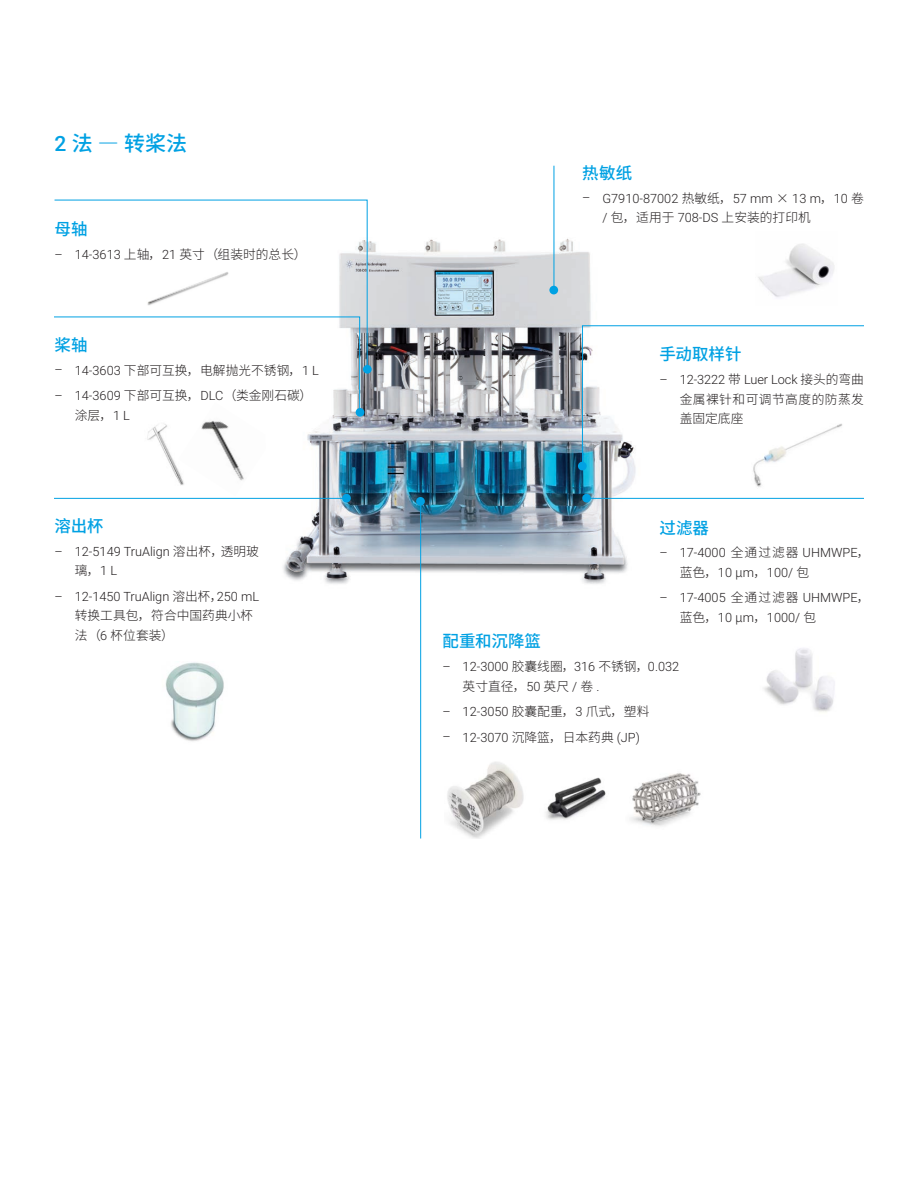
<style>
.page{position:relative;width:918px;height:1188px;background:#fff}
.page>*{position:absolute;margin:0;border:0;box-sizing:border-box;transform-origin:0 0}
.t1{font:500 21px "Noto Sans CJ Ksc";color:#00a1e3}
.t2{font:500 16.5px "Noto Sans CJ Ksc";color:#00a1e3}
.t3{font:300 12.75px/19.5px "Roboto";color:#231f20}
.t4{font:300 12.75px/19.5px "Noto Sans CJ Ksc";color:#231f20}
.t5{font:300 12.75px/19.5px "Noto Sans CJ Ksc";letter-spacing:.035em;color:#231f20}
.s1{font-family:"Roboto"}
.s2{font-family:"Noto Sans CJ Ksc"}
</style>
<div class="page">
<img style="left:751px;top:467px;width:92px;height:31px">
<img style="left:758px;top:243px;width:76px;height:55px">
<img style="left:447px;top:762px;width:77px;height:77px">
<img style="left:545px;top:777px;width:61px;height:43px">
<img style="left:630px;top:773px;width:71px;height:53px">
<img style="left:277px;top:234px;width:364px;height:362px">
<hr style="left:554px;top:166px;width:1px;height:124px;background:#00a1e3">
<svg style="left:582px;top:325px;width:282px;height:142px"></svg>
<div style="left:549px;top:286px;width:9px;height:8px;background:#00a1e3;border-radius:50%"></div>
<div style="left:578px;top:462px;width:9px;height:8px;background:#00a1e3;border-radius:50%"></div>
<svg style="left:54px;top:199px;width:314px;height:171px"></svg>
<svg style="left:54px;top:316px;width:306px;height:96px"></svg>
<div style="left:363px;top:365px;width:9px;height:9px;background:#00a1e3;border-radius:50%"></div>
<div style="left:356px;top:408px;width:8px;height:9px;background:#00a1e3;border-radius:50%"></div>
<div style="left:416px;top:497px;width:9px;height:9px;background:#00a1e3;border-radius:50%"></div>
<hr style="left:420px;top:501px;width:1px;height:338px;background:#00a1e3">
<div style="left:342px;top:494px;width:9px;height:9px;background:#00a1e3;border-radius:50%"></div>
<hr style="left:54px;top:498px;width:293px;height:1px;background:#00a1e3">
<div style="left:582px;top:494px;width:9px;height:9px;background:#00a1e3;border-radius:50%"></div>
<hr style="left:587px;top:498px;width:277px;height:1px;background:#00a1e3">
<img style="left:763px;top:648px;width:72px;height:64px">
<img style="left:165px;top:662px;width:59px;height:79px">
<img style="left:147px;top:424px;width:31px;height:56px">
<img style="left:178px;top:402px;width:88px;height:83px">
<h1 class="t1" style="left:55px;top:132px;width:134px"><span class="s1">2</span> 法 ― 转桨法</h1>
<p class="t2" style="left:55px;top:220px;width:35px">母轴</p>
<p class="t4" style="left:55px;top:245px;width:253px"><span class="s1">– 14-3613</span> 上轴，<span class="s1">21</span> 英寸（组装时的总长）</p>
<p class="t2" style="left:55px;top:336px;width:35px">桨轴</p>
<p class="t4" style="left:55px;top:360px;width:266px"><span class="s1">– 14-3603</span> 下部可互换，电解抛光不锈钢，<span class="s1">1 L</span></p>
<p class="t4" style="left:75px;top:386px;width:239px;text-indent:-20px"><span class="s1">– 14-3609</span> 下部可互换，<span class="s1">DLC</span>（类金刚石碳）涂层，<span class="s1">1 L</span></p>
<p class="t2" style="left:55px;top:517px;width:51px">溶出杯</p>
<p class="t3" style="left:55px;top:541px;width:206px">– 12-5149 TruAlign <span class="s2">溶出杯，透明玻</span></p>
<p class="t4" style="left:75px;top:561px;width:44px">璃，<span class="s1">1 L</span></p>
<p class="t3" style="left:55px;top:586px;width:206px">– 12-1450 TruAlign <span class="s2">溶出杯，</span>250 mL</p>
<p class="t4" style="left:75px;top:606px;width:180px">转换工具包，符合中国药典小杯法（<span class="s1">6</span> 杯位套装）</p>
<p class="t2" style="left:582px;top:164px;width:52px">热敏纸</p>
<p class="t3" style="left:582px;top:188px;width:283px">– G7910-87002 <span class="s2">热敏纸，</span>57 mm <span class="s2">×</span> 13 m<span class="s2">，</span>10 <span class="s2">卷</span></p>
<p class="t4" style="left:603px;top:208px;width:210px"><span class="s1">/</span> 包，适用于 <span class="s1">708-DS</span> 上安装的打印机</p>
<p class="t2" style="left:659px;top:345px;width:84px">手动取样针</p>
<p class="t3" style="left:659px;top:369px;width:206px">– 12-3222 <span class="s2">带</span> Luer Lock <span class="s2">接头的弯曲</span></p>
<p class="t5" style="left:680px;top:389px;width:186px">金属裸针和可调节高度的防蒸发盖固定底座</p>
<p class="t2" style="left:659px;top:518px;width:51px">过滤器</p>
<p class="t3" style="left:680px;top:543px;width:191px;text-indent:-20px">– 17-4000 <span class="s2">全通过滤器</span> UHMWPE<span class="s2">，蓝色，</span>10 <span class="s2">μ</span>m<span class="s2">，</span>100/ <span class="s2">包</span></p>
<p class="t3" style="left:680px;top:588px;width:191px;text-indent:-20px">– 17-4005 <span class="s2">全通过滤器</span> UHMWPE<span class="s2">，蓝色，</span>10 <span class="s2">μ</span>m<span class="s2">，</span>1000/ <span class="s2">包</span></p>
<p class="t2" style="left:442px;top:632px;width:100px">配重和沉降篮</p>
<p class="t3" style="left:442px;top:656px;width:238px">– 12-3000 <span class="s2">胶囊线圈，</span>316 <span class="s2">不锈钢，</span>0.032</p>
<p class="t4" style="left:463px;top:676px;width:138px">英寸直径，<span class="s1">50</span> 英尺 <span class="s1">/</span> 卷 <span class="s1">.</span></p>
<p class="t4" style="left:442px;top:702px;width:209px"><span class="s1">– 12-3050</span> 胶囊配重，<span class="s1">3</span> 爪式，塑料</p>
<p class="t3" style="left:442px;top:727px;width:199px">– 12-3070 <span class="s2">沉降篮，日本药典</span> (JP)</p>
</div>
